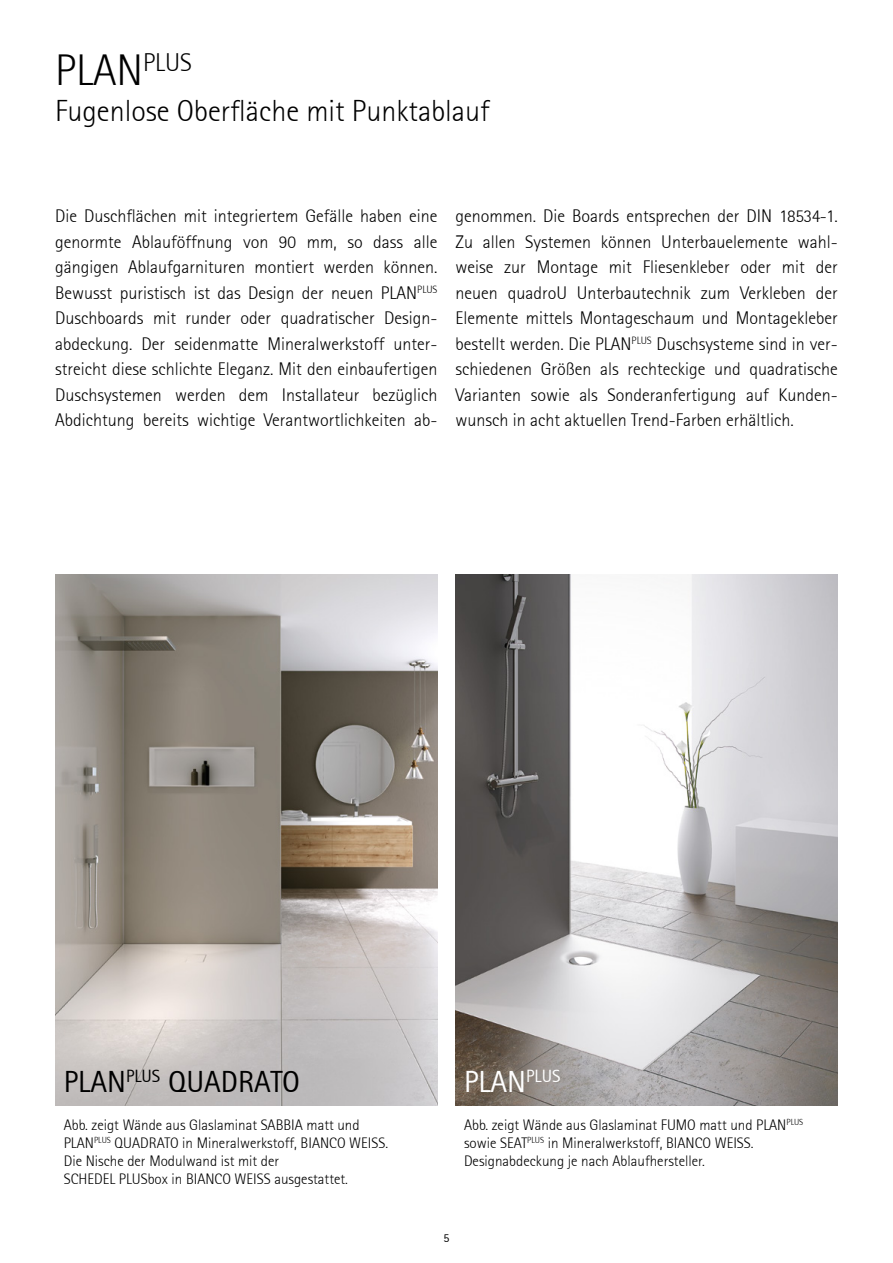
<style>
.page{position:relative;width:893px;height:1263px;background:#fff}
.page>*{position:absolute;margin:0;border:0;box-sizing:border-box;transform-origin:0 0}
.t1{font:300 43.5px "Agfa Rotis Sans Serif";color:#000}
.t2{font:300 30px "Agfa Rotis Sans Serif";color:#000}
.t3{font:30px "Agfa Rotis Sans Serif";color:#000}
.t4{font:30px "Agfa Rotis Sans Serif";color:#fff}
.t5{font:300 18px/25.5px "Agfa Rotis Sans Serif";color:#000;text-align:justify}
.t6{font:300 15px/18px "Agfa Rotis Sans Serif";color:#000}
.t7{font:12px "Agfa Rotis Sans Serif";color:#000}
</style>
<div class="page">
<img style="left:55px;top:574px;width:382px;height:532px">
<img style="left:455px;top:574px;width:383px;height:532px">
<h1 class="t1" style="left:55px;top:46px;width:138px">PLAN<sup>PLUS</sup></h1>
<h2 class="t2" style="left:55px;top:94px;width:436px">Fugenlose Oberfläche mit Punktablauf</h2>
<p class="t5" style="left:55px;top:203px;width:384px">Die Duschflächen mit integriertem Gefälle haben eine genormte Ablauföffnung von 90 mm, so dass alle gängigen Ablaufgarnituren montiert werden können.<br>Bewusst puristisch ist das Design der neuen PLAN<sup>PLUS </sup>Duschboards mit runder oder quadratischer Design&shy;abdeckung. Der seidenmatte Mineralwerkstoff unter&shy;streicht diese schlichte Eleganz. Mit den einbaufertigen Duschsystemen werden dem Installateur bezüglich Abdichtung bereits wichtige Verantwortlichkeiten ab-</p>
<p class="t5" style="left:455px;top:203px;width:384px">genommen. Die Boards entsprechen der DIN 18534-1.<br>Zu allen Systemen können Unterbauelemente wahl&shy;weise zur Montage mit Fliesenkleber oder mit der neuen quadroU Unterbautechnik zum Verkleben der Elemente mittels Montageschaum und Montagekleber bestellt werden. Die PLAN<sup>PLUS</sup> Duschsysteme sind in ver&shy;schiedenen Größen als rechteckige und quadratische Varianten sowie als Sonderanfertigung auf Kunden&shy;wunsch in acht aktuellen Trend-Farben erhältlich.</p>
<h2 class="t3" style="left:64px;top:1064px;width:237px">PLAN<sup>PLUS</sup> QUADRATO</h2>
<p class="t6" style="left:64px;top:1115px;width:326px">Abb. zeigt Wände aus Glaslaminat SABBIA matt und PLAN<sup>PLUS</sup> QUADRATO in Mineralwerkstoff, BIANCO WEISS.<br>Die Nische der Modulwand ist mit der<br>SCHEDEL PLUSbox in BIANCO WEISS ausgestattet.</p>
<h2 class="t4" style="left:464px;top:1064px;width:98px">PLAN<sup>PLUS</sup></h2>
<p class="t6" style="left:464px;top:1115px;width:341px">Abb. zeigt Wände aus Glaslaminat FUMO matt und PLAN<sup>PLUS </sup>sowie SEAT<sup>PLUS</sup> in Mineralwerkstoff, BIANCO WEISS.<br>Designabdeckung je nach Ablaufhersteller.</p>
<p class="t7" style="left:443px;top:1231px;width:7px">5</p>
</div>
